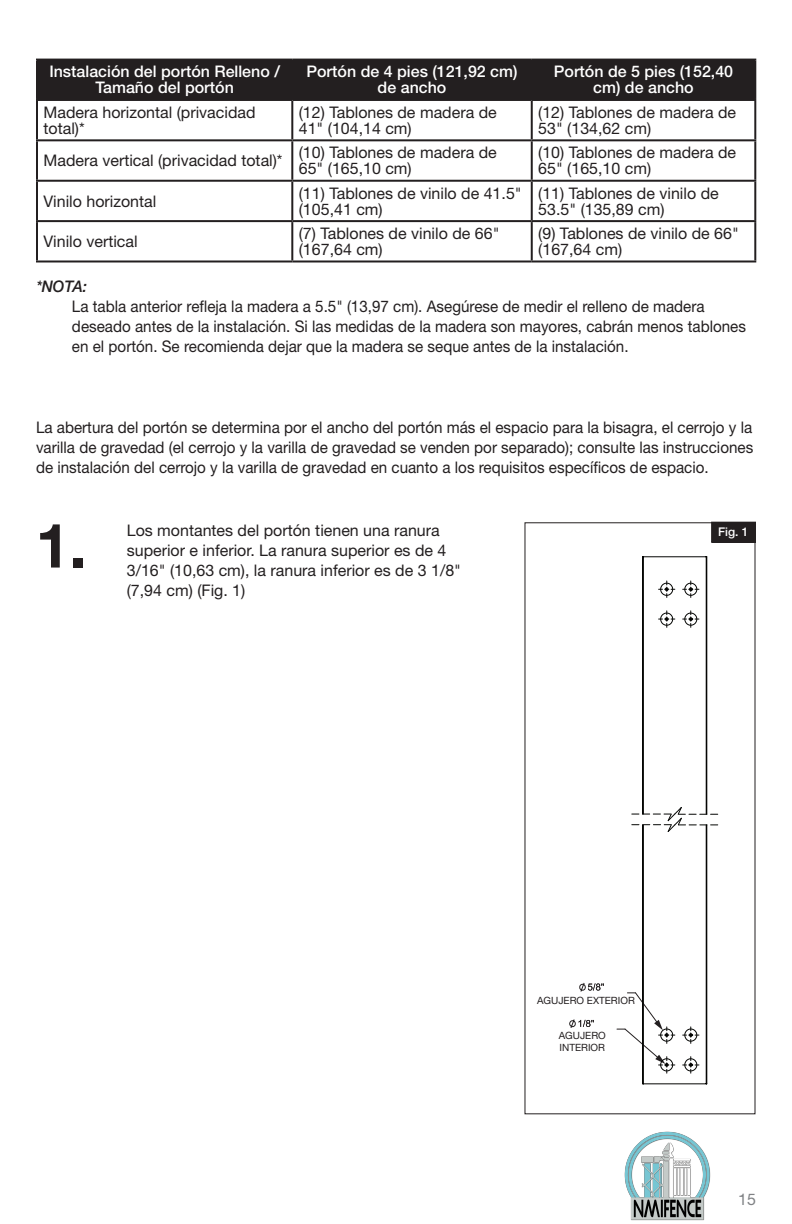
<style>
.page{position:relative;width:792px;height:1224px;background:#fff}
.page>*{position:absolute;margin:0;border:0;box-sizing:border-box;transform-origin:0 0}
.t1{font:700 61.6px "Helvetica Neue LT Std";color:#231f20}
.t2{font:16px/16px "Helvetica Neue LT Std";color:#231f20}
.t3{font:16px/20px "Helvetica Neue LT Std";color:#231f20;scale:.95 1}
.t4{font:500 16px/16px "Helvetica Neue LT Std";color:#fff;text-align:center}
.t5{font:italic 500 16px "Helvetica Neue LT Std";color:#231f20;scale:.95 1}
.t6{font:16px "Helvetica Neue LT Std";color:#808285}
.t7{font:500 12px "Helvetica Neue LT Std";color:#fff}
.t8{font:10px/12px "Helvetica Neue LT Std";color:#231f20}
</style>
<div class="page">
<div style="left:38px;top:61px;width:716px;height:38px;background:#231f20"></div>
<hr style="left:36px;top:59px;width:256px;height:2px;background:#231f20">
<hr style="left:36px;top:61px;width:2px;height:38px;background:#231f20">
<hr style="left:292px;top:59px;width:240px;height:2px;background:#231f20">
<hr style="left:291px;top:61px;width:2px;height:38px;background:#231f20">
<hr style="left:532px;top:59px;width:224px;height:2px;background:#231f20">
<hr style="left:531px;top:61px;width:2px;height:38px;background:#231f20">
<hr style="left:754px;top:61px;width:2px;height:38px;background:#231f20">
<hr style="left:36px;top:99px;width:256px;height:2px;background:#231f20">
<hr style="left:36px;top:101px;width:2px;height:38px;background:#231f20">
<hr style="left:292px;top:99px;width:240px;height:2px;background:#231f20">
<hr style="left:291px;top:101px;width:2px;height:38px;background:#231f20">
<hr style="left:532px;top:99px;width:224px;height:2px;background:#231f20">
<hr style="left:531px;top:101px;width:2px;height:38px;background:#231f20">
<hr style="left:754px;top:101px;width:2px;height:38px;background:#231f20">
<hr style="left:36px;top:139px;width:256px;height:2px;background:#231f20">
<hr style="left:36px;top:141px;width:2px;height:39px;background:#231f20">
<hr style="left:292px;top:139px;width:240px;height:2px;background:#231f20">
<hr style="left:291px;top:141px;width:2px;height:39px;background:#231f20">
<hr style="left:532px;top:139px;width:224px;height:2px;background:#231f20">
<hr style="left:531px;top:141px;width:2px;height:39px;background:#231f20">
<hr style="left:754px;top:141px;width:2px;height:39px;background:#231f20">
<hr style="left:36px;top:180px;width:256px;height:2px;background:#231f20">
<hr style="left:36px;top:182px;width:2px;height:38px;background:#231f20">
<hr style="left:292px;top:180px;width:240px;height:2px;background:#231f20">
<hr style="left:291px;top:182px;width:2px;height:38px;background:#231f20">
<hr style="left:532px;top:180px;width:224px;height:2px;background:#231f20">
<hr style="left:531px;top:182px;width:2px;height:38px;background:#231f20">
<hr style="left:754px;top:182px;width:2px;height:38px;background:#231f20">
<hr style="left:36px;top:220px;width:256px;height:2px;background:#231f20">
<hr style="left:36px;top:222px;width:2px;height:38px;background:#231f20">
<hr style="left:292px;top:220px;width:240px;height:2px;background:#231f20">
<hr style="left:291px;top:222px;width:2px;height:38px;background:#231f20">
<hr style="left:532px;top:220px;width:224px;height:2px;background:#231f20">
<hr style="left:531px;top:222px;width:2px;height:38px;background:#231f20">
<hr style="left:754px;top:222px;width:2px;height:38px;background:#231f20">
<hr style="left:36px;top:260px;width:256px;height:2px;background:#231f20">
<hr style="left:292px;top:260px;width:240px;height:2px;background:#231f20">
<hr style="left:532px;top:260px;width:224px;height:2px;background:#231f20">
<svg style="left:569px;top:556px;width:149px;height:529px"></svg>
<div style="left:712px;top:522px;width:44px;height:20px;background:#231f20"></div>
<div style="left:711px;top:522px;width:45px;height:21px;border:1px solid #231f20"></div>
<div style="left:559px;top:992px;width:66px;height:15px;background:#fff"></div>
<div style="left:549px;top:1028px;width:66px;height:15px;background:#fff"></div>
<img style="left:624px;top:1131px;width:87px;height:89px">
<p class="t4" style="left:49px;top:64px;width:232px">Instalación del portón Relleno /<br>Tamaño del portón</p>
<p class="t4" style="left:307px;top:64px;width:213px">Portón de 4 pies (121,92 cm) de ancho</p>
<p class="t4" style="left:554px;top:64px;width:181px">Portón de 5 pies (152,40 cm) de ancho</p>
<p class="t2" style="left:43px;top:104px;width:214px">Madera horizontal (privacidad total)*</p>
<p class="t2" style="left:299px;top:104px;width:199px">(12) Tablones de madera de<br>41" (104,14 cm)</p>
<p class="t2" style="left:538px;top:104px;width:199px">(12) Tablones de madera de<br>53" (134,62 cm)</p>
<p class="t2" style="left:43px;top:152px;width:241px">Madera vertical (privacidad total)*</p>
<p class="t2" style="left:299px;top:144px;width:199px">(10) Tablones de madera de<br>65" (165,10 cm)</p>
<p class="t2" style="left:538px;top:144px;width:199px">(10) Tablones de madera de<br>65" (165,10 cm)</p>
<p class="t2" style="left:44px;top:193px;width:114px">Vinilo horizontal</p>
<p class="t2" style="left:299px;top:185px;width:224px">(11) Tablones de vinilo de 41.5" (105,41 cm)</p>
<p class="t2" style="left:538px;top:185px;width:182px">(11) Tablones de vinilo de<br>53.5" (135,89 cm)</p>
<p class="t2" style="left:44px;top:233px;width:96px">Vinilo vertical</p>
<p class="t2" style="left:299px;top:225px;width:202px">(7) Tablones de vinilo de 66" (167,64 cm)</p>
<p class="t2" style="left:538px;top:225px;width:202px">(9) Tablones de vinilo de 66" (167,64 cm)</p>
<p class="t5" style="left:36px;top:277px;width:55px">*NOTA:</p>
<p class="t3" style="left:72px;top:296px;width:711px">La tabla anterior refleja la madera a 5.5" (13,97 cm). Asegúrese de medir el relleno de madera deseado antes de la instalación. Si las medidas de la madera son mayores, cabrán menos tablones en el portón. Se recomienda dejar que la madera se seque antes de la instalación.</p>
<p class="t3" style="left:36px;top:418px;width:757px;text-align:justify">La abertura del portón se determina por el ancho del portón más el espacio para la bisagra, el cerrojo y la varilla de gravedad (el cerrojo y la varilla de gravedad se venden por separado); consulte las instrucciones de instalación del cerrojo y la varilla de gravedad en cuanto a los requisitos específicos de espacio.</p>
<h1 class="t1" style="left:36px;top:507px;width:53px">1.</h1>
<p class="t2" style="left:127px;top:520px;width:336px;line-height:20px">Los montantes del portón tienen una ranura superior e inferior. La ranura superior es de 4<br>3/16" (10,63 cm), la ranura inferior es de 3 1/8" (7,94 cm) (Fig. 1)</p>
<p class="t7" style="left:718px;top:525px;width:32px">Fig. 1</p>
<p class="t8" style="left:537px;top:994px;width:99px">AGUJERO EXTERIOR</p>
<p class="t8" style="left:559px;top:1030px;width:49px">AGUJERO<br>INTERIOR</p>
<p class="t6" style="left:738px;top:1190px;width:19px">15</p>
</div>
